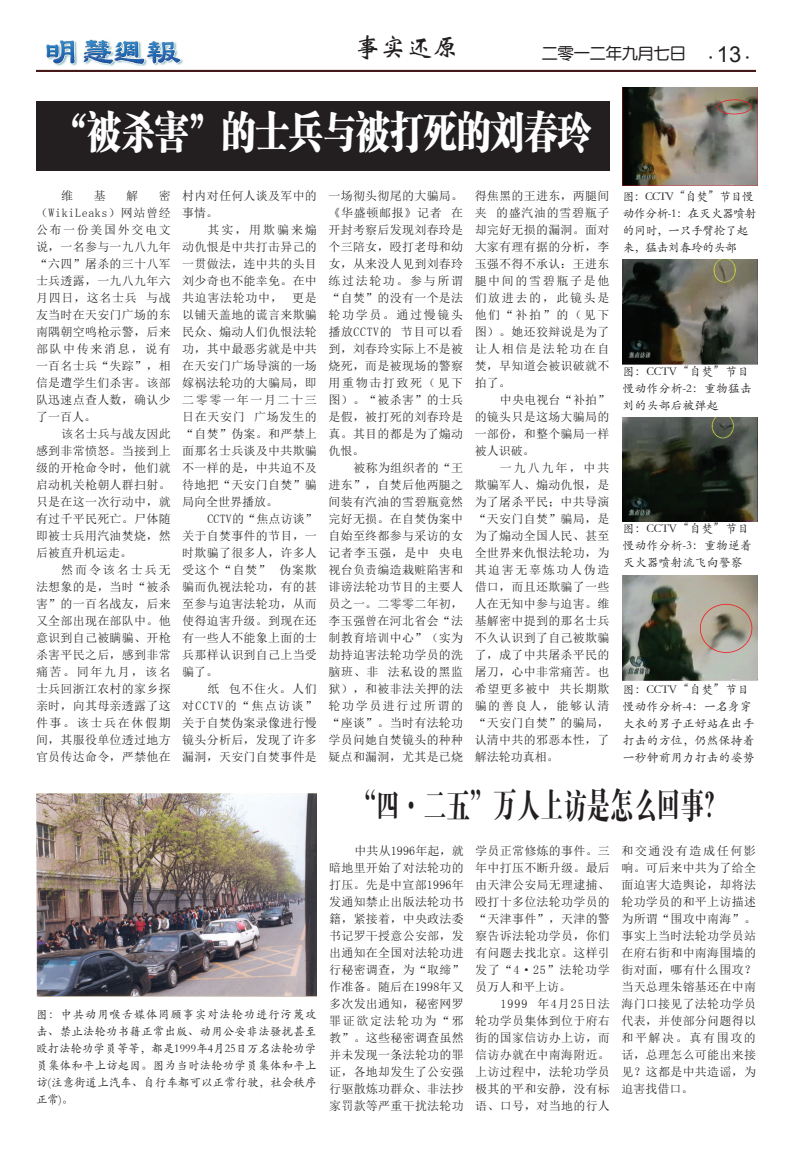
<style>
.page{position:relative;width:792px;height:1152px;background:#fff}
.page>*{position:absolute;margin:0;border:0;box-sizing:border-box;transform-origin:0 0}
.t1{font:43.2px "FZCSJW GB1 0";color:#fff;scale:.78 1}
.t2{font:36px "FZDBSJW GB1 0";color:#231f20;scale:.65 1}
.t3{font:26px "ST Xinwei";color:#231f20}
.t4{font:16px "FZY3 JW GB1 0";color:#231f20}
.t5{font:12px/17px "Sim Sun";letter-spacing:.025em;color:#231f20;text-align:justify}
.t6{font:12px/17px "ST Kaiti";color:#231f20;text-align:justify;scale:.95 1}
.t7{font:12px/17px "ST Kaiti";color:#231f20}
.t8{font:12px/17px "ST Kaiti";letter-spacing:-.05em;color:#231f20}
.s1{font-family:"Arial";font-size:22px}
</style>
<div class="page">
<hr style="left:36px;top:70px;width:720px;height:2px;background:#461a1a">
<img style="left:46px;top:40px;width:137px;height:26px">
<div style="left:36px;top:101px;width:573px;height:70px;background:#231f20"></div>
<img style="left:622px;top:87px;width:135px;height:99px">
<img style="left:622px;top:575px;width:135px;height:105px">
<img style="left:622px;top:417px;width:135px;height:104px">
<img style="left:622px;top:260px;width:135px;height:104px">
<img style="left:36px;top:793px;width:280px;height:204px">
<h3 class="t3" style="left:354px;top:34px;width:105px">事实还原</h3>
<h3 class="t4" style="left:542px;top:45px;width:213px">二零一二年九月七日 <sub>・</sub><span class="s1">13</span><sub>・</sub></h3>
<h1 class="t1" style="left:54px;top:108px;width:691px">“被杀害”的士兵与被打死的刘春玲</h1>
<p class="t5" style="left:61px;top:187px;width:13px">维</p>
<p class="t5" style="left:94px;top:187px;width:13px">基</p>
<p class="t5" style="left:126px;top:187px;width:13px">解</p>
<p class="t5" style="left:36px;top:187px;width:136px;text-indent:123px">密（WikiLeaks）网站曾经公布一份美国外交电文说，一名参与一九八九年“六四”屠杀的三十八军士兵透露，一九八九年六月四日，这名士兵 与战友当时在天安门广场的东南隅朝空鸣枪示警，后来部队中传来消息，说有一百名士兵“失踪”，相信是遭学生们杀害。该部队迅速点查人数，确认少了一百人。</p>
<p class="t5" style="left:36px;top:425px;width:136px;text-indent:25px">该名士兵与战友因此感到非常愤怒。当接到上级的开枪命令时，他们就启动机关枪朝人群扫射。只是在这一次行动中，就有过千平民死亡。尸体随即被士兵用汽油焚烧，然后被直升机运走。</p>
<p class="t5" style="left:36px;top:561px;width:136px;text-indent:25px">然而令该名士兵无法想象的是，当时“被杀害”的一百名战友，后来又全部出现在部队中。他意识到自己被瞒骗、开枪杀害平民之后，感到非常痛苦。同年九月，该名士兵回浙江农村的家乡探亲时，向其母亲透露了这件事。该士兵在休假期间，其服役单位透过地方官员传达命令，严禁他在</p>
<p class="t5" style="left:182px;top:187px;width:136px">村内对任何人谈及军中的事情。</p>
<p class="t5" style="left:182px;top:221px;width:136px;text-indent:25px">其实，用欺骗来煽动仇恨是中共打击异己的一贯做法，连中共的头目刘少奇也不能幸免。在中共迫害法轮功中， 更是以铺天盖地的谎言来欺骗民众、煽动人们仇恨法轮功，其中最恶劣就是中共在天安门广场导演的一场嫁祸法轮功的大骗局，即二零零一年一月二十三日在天安门 广场发生的“自焚”伪案。和严禁上面那名士兵谈及中共欺骗不一样的是，中共迫不及待地把“天安门自焚”骗局向全世界播放。</p>
<p class="t5" style="left:182px;top:510px;width:136px;text-indent:25px">CCTV的“焦点访谈”关于自焚事件的节目，一时欺骗了很多人，许多人受这个“自焚” 伪案欺骗而仇视法轮功，有的甚至参与迫害法轮功，从而使得迫害升级。到现在还有一些人不能象上面的士兵那样认识到自己上当受骗了。</p>
<p class="t5" style="left:182px;top:680px;width:136px;text-indent:25px">纸 包不住火。人们对CCTV的“焦点访谈”关于自焚伪案录像进行慢镜头分析后，发现了许多漏洞，天安门自焚事件是</p>
<p class="t5" style="left:328px;top:187px;width:136px">一场彻头彻尾的大骗局。《华盛顿邮报》记者 在开封考察后发现刘春玲是个三陪女，殴打老母和幼女，从来没人见到刘春玲练过法轮功。参与所谓“自焚”的没有一个是法轮功学员。通过慢镜头播放CCTV的 节目可以看到，刘春玲实际上不是被烧死，而是被现场的警察用重物击打致死（见下图）。“被杀害”的士兵是假，被打死的刘春玲是真。其目的都是为了煽动仇恨。</p>
<p class="t5" style="left:328px;top:459px;width:136px;text-indent:25px">被称为组织者的“王进东”，自焚后他两腿之间装有汽油的雪碧瓶竟然完好无损。在自焚伪案中自始至终都参与采访的女记者李玉强，是中 央电视台负责编造栽赃陷害和诽谤法轮功节目的主要人员之一。二零零二年初，李玉强曾在河北省会“法制教育培训中心”（实为劫持迫害法轮功学员的洗脑班、非 法私设的黑监狱），和被非法关押的法轮功学员进行过所谓的“座谈”。当时有法轮功学员问她自焚镜头的种种疑点和漏洞，尤其是已烧</p>
<p class="t5" style="left:475px;top:187px;width:136px">得焦黑的王进东，两腿间夹 的盛汽油的雪碧瓶子却完好无损的漏洞。面对大家有理有据的分析，李玉强不得不承认：王进东腿中间的雪碧瓶子是他们放进去的，此镜头是他们“补拍”的（见下图）。她还狡辩说是为了让人相信是法轮功在自焚，早知道会被识破就不拍了。</p>
<p class="t5" style="left:475px;top:391px;width:136px;text-indent:25px">中央电视台“补拍”的镜头只是这场大骗局的一部份，和整个骗局一样被人识破。</p>
<p class="t5" style="left:475px;top:460px;width:136px;text-indent:25px">一九八九年，中共欺骗军人、煽动仇恨，是为了屠杀平民；中共导演“天安门自焚”骗局，是为了煽动全国人民、甚至全世界来仇恨法轮功，为其迫害无辜炼功人伪造借口，而且还欺骗了一些人在无知中参与迫害。维基解密中提到的那名士兵不久认识到了自己被欺骗了，成了中共屠杀平民的屠刀，心中非常痛苦。也希望更多被中 共长期欺骗的善良人，能够认清“天安门自焚”的骗局，认清中共的邪恶本性，了解法轮功真相。</p>
<p class="t8" style="left:622px;top:188px;width:136px">图：CCTV“自焚”节目慢动作分析-1：在灭火器喷射的同时，一只手臂抡了起来，猛击刘春玲的头部</p>
<p class="t7" style="left:622px;top:362px;width:131px">图：CCTV“自焚”节目慢动作分析-2：重物猛击刘的头部后被弹起</p>
<p class="t7" style="left:622px;top:520px;width:131px">图：CCTV“自焚”节目慢动作分析-3：重物逆着灭火器喷射流飞向警察</p>
<p class="t7" style="left:622px;top:680px;width:133px">图：CCTV“自焚”节目慢动作分析-4：一名身穿大衣的男子正好站在出手打击的方位，仍然保持着一秒钟前用力打击的姿势</p>
<p class="t6" style="left:36px;top:1006px;width:297px">图：中共动用喉舌媒体罔顾事实对法轮功进行污蔑攻击、禁止法轮功书籍正常出版、动用公安非法骚扰甚至殴打法轮功学员等等，都是1999年4月25日万名法轮功学员集体和平上访起因。图为当时法轮功学员集体和平上访(注意街道上汽车、自行车都可以正常行驶，社会秩序正常)。</p>
<h2 class="t2" style="left:353px;top:787px;width:578px">“四·二五”万人上访是怎么回事？</h2>
<p class="t5" style="left:329px;top:842px;width:136px;text-indent:25px">中共从1996年起，就暗地里开始了对法轮功的打压。先是中宣部1996年发通知禁止出版法轮功书籍，紧接着，中央政法委书记罗干授意公安部，发出通知在全国对法轮功进行秘密调查，为“取缔”作准备。随后在1998年又多次发出通知，秘密网罗罪证欲定法轮功为“邪教”。这些秘密调查虽然并未发现一条法轮功的罪证，各地却发生了公安强行驱散炼功群众、非法抄家罚款等严重干扰法轮功</p>
<p class="t5" style="left:475px;top:842px;width:136px">学员正常修炼的事件。三年中打压不断升级。最后由天津公安局无理逮捕、殴打十多位法轮功学员的“天津事件”，天津的警察告诉法轮功学员，你们有问题去找北京。这样引发了“4·25”法轮功学员万人和平上访。</p>
<p class="t5" style="left:475px;top:995px;width:136px;text-indent:25px">1999 年4月25日法轮功学员集体到位于府右街的国家信访办上访，而信访办就在中南海附近。上访过程中，法轮功学员极其的平和安静，没有标语、口号，对当地的行人</p>
<p class="t5" style="left:621px;top:842px;width:136px">和交通没有造成任何影响。可后来中共为了给全面迫害大造舆论，却将法轮功学员的和平上访描述为所谓“围攻中南海”。事实上当时法轮功学员站在府右街和中南海围墙的街对面，哪有什么围攻？当天总理朱镕基还在中南海门口接见了法轮功学员代表，并使部分问题得以和平解决。真有围攻的话，总理怎么可能出来接见？这都是中共造谣，为迫害找借口。</p>
</div>
